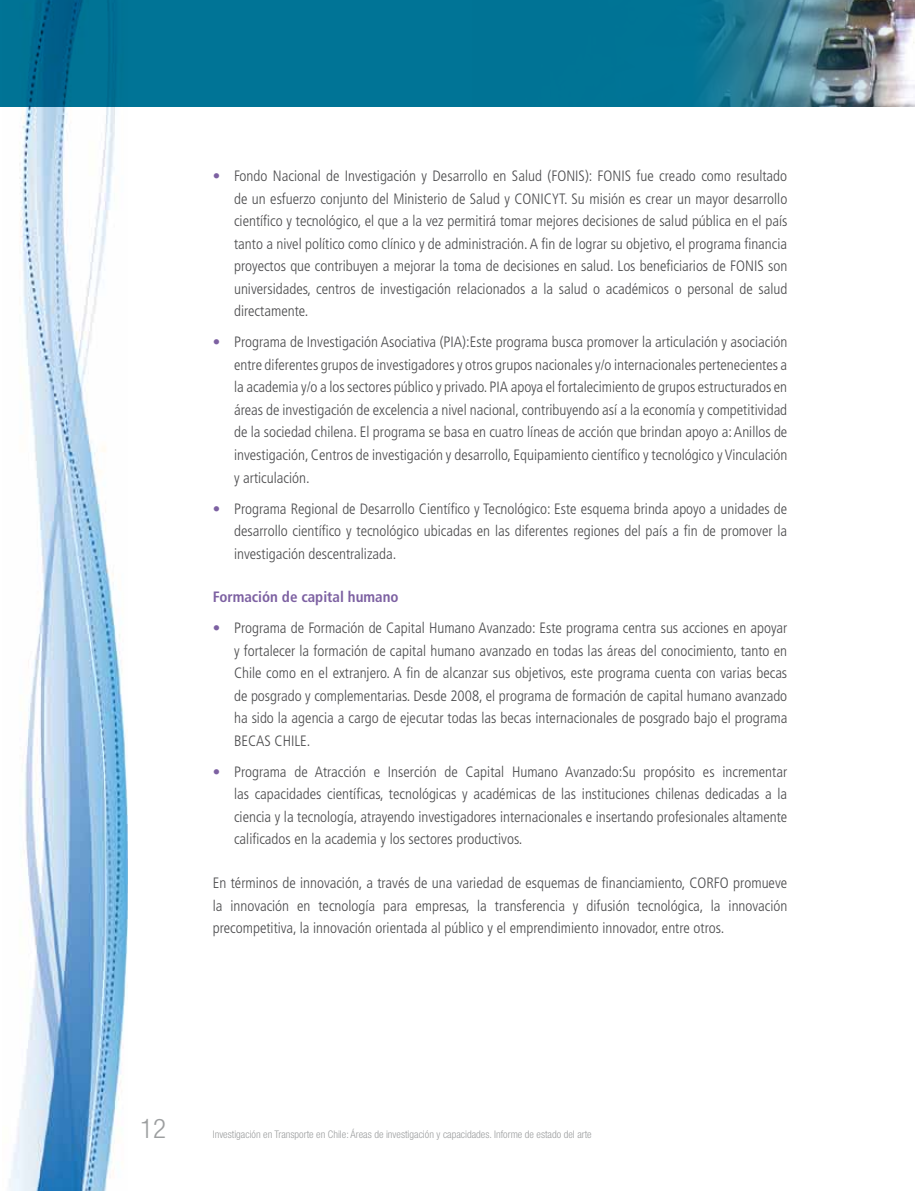
<style>
.page{position:relative;width:915px;height:1191px;background:#fff}
.page>*{position:absolute;margin:0;border:0;box-sizing:border-box;transform-origin:0 0}
.t1{font:300 condensed 27px "Helvetica Neue LT Std";color:#9c9e9f}
.t2{font:300 condensed 15px/22.5px "Frutiger LT Std";color:#4b4b4d;text-align:justify}
.t3{font:700 condensed 15px "Frutiger LT Std";color:#7d61a2}
.t4{font:300 condensed 10.5px "Helvetica Neue LT Std";color:#9c9e9f}
.s1{color:#7d61a2}
</style>
<div class="page">
<img style="left:3px;top:106px;width:124px;height:1085px">
<div style="left:0;top:0;width:914px;height:106px;background:#007496"></div>
<img style="left:702px;top:0;width:212px;height:106px">
<p class="t2" style="left:234px;top:165px;width:554px;text-indent:-21px"><span class="s1">•</span> Fondo Nacional de Investigación y Desarrollo en Salud (FONIS): FONIS fue creado como resultado de un esfuerzo conjunto del Ministerio de Salud y CONICYT. Su misión es crear un mayor desarrollo científico y tecnológico, el que a la vez permitirá tomar mejores decisiones de salud pública en el país tanto a nivel político como clínico y de administración. A fin de lograr su objetivo, el programa financia proyectos que contribuyen a mejorar la toma de decisiones en salud. Los beneficiarios de FONIS son universidades, centros de investigación relacionados a la salud o académicos o personal de salud directamente.</p>
<p class="t2" style="left:234px;top:331px;width:554px;text-indent:-21px"><span class="s1">•</span> Programa de Investigación Asociativa (PIA):Este programa busca promover la articulación y asociación entre diferentes grupos de investigadores y otros grupos nacionales y/o internacionales pertenecientes a la academia y/o a los sectores público y privado. PIA apoya el fortalecimiento de grupos estructurados en áreas de investigación de excelencia a nivel nacional, contribuyendo así a la economía y competitividad de la sociedad chilena. El programa se basa en cuatro líneas de acción que brindan apoyo a: Anillos de investigación, Centros de investigación y desarrollo, Equipamiento científico y tecnológico y Vinculación y articulación.</p>
<p class="t2" style="left:234px;top:497px;width:554px;text-indent:-21px"><span class="s1">•</span> Programa Regional de Desarrollo Científico y Tecnológico: Este esquema brinda apoyo a unidades de desarrollo científico y tecnológico ubicadas en las diferentes regiones del país a fin de promover la investigación descentralizada.</p>
<p class="t3" style="left:213px;top:588px;width:187px">Formación de capital humano</p>
<p class="t2" style="left:234px;top:617px;width:554px;text-indent:-21px"><span class="s1">•</span> Programa de Formación de Capital Humano Avanzado: Este programa centra sus acciones en apoyar y fortalecer la formación de capital humano avanzado en todas las áreas del conocimiento, tanto en Chile como en el extranjero. A fin de alcanzar sus objetivos, este programa cuenta con varias becas de posgrado y complementarias. Desde 2008, el programa de formación de capital humano avanzado ha sido la agencia a cargo de ejecutar todas las becas internacionales de posgrado bajo el programa BECAS CHILE.</p>
<p class="t2" style="left:234px;top:760px;width:554px;text-indent:-21px"><span class="s1">•</span> Programa de Atracción e Inserción de Capital Humano Avanzado:Su propósito es incrementar las capacidades científicas, tecnológicas y académicas de las instituciones chilenas dedicadas a la ciencia y la tecnología, atrayendo investigadores internacionales e insertando profesionales altamente calificados en la academia y los sectores productivos.</p>
<p class="t2" style="left:213px;top:872px;width:576px">En términos de innovación, a través de una variedad de esquemas de financiamiento, CORFO promueve la innovación en tecnología para empresas, la transferencia y difusión tecnológica, la innovación precompetitiva, la innovación orientada al público y el emprendimiento innovador, entre otros.</p>
<h1 class="t1" style="left:140px;top:1113px;width:27px">12</h1>
<p class="t4" style="left:213px;top:1128px;width:380px">Investigación en Transporte en Chile: Áreas de investigación y capacidades. Informe de estado del arte</p>
</div>
